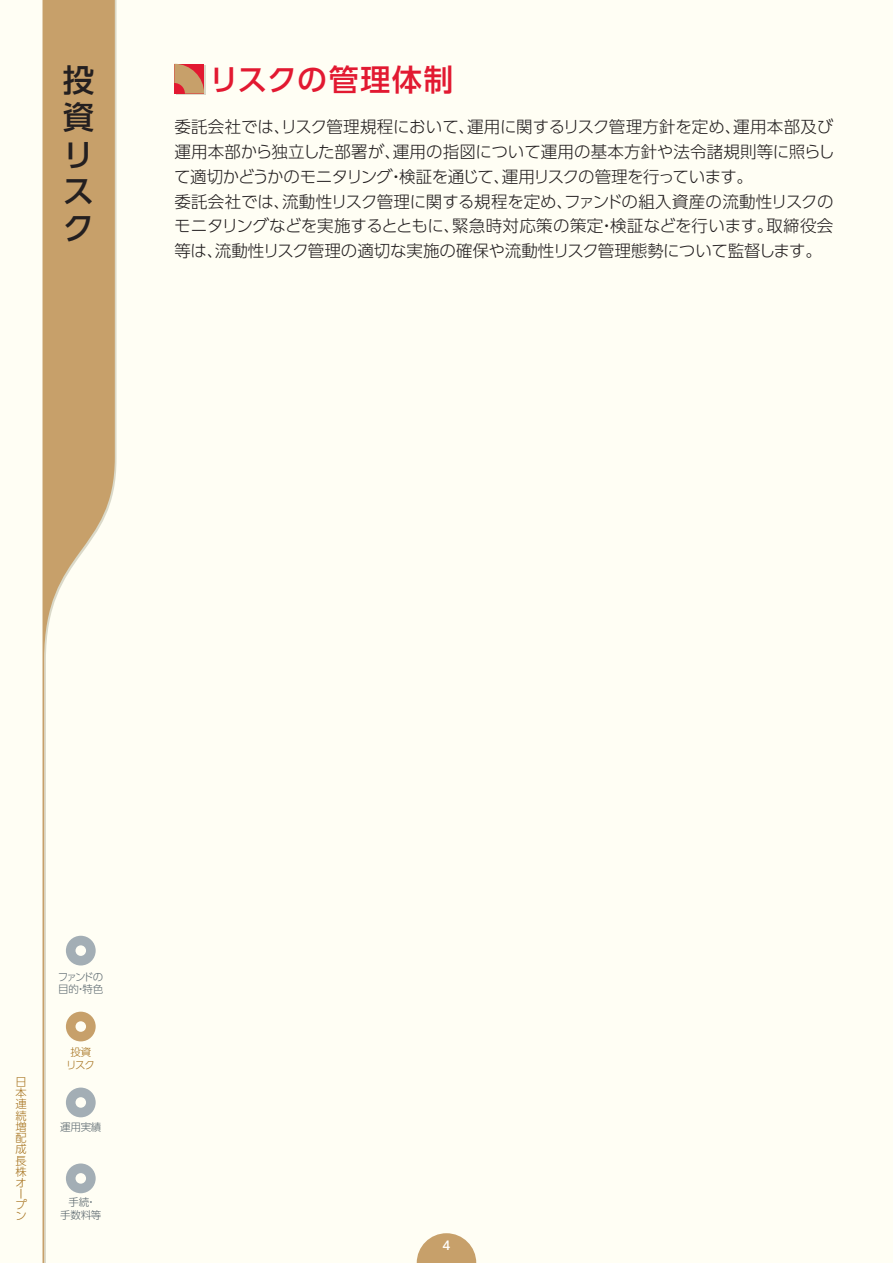
<style>
.page{position:relative;width:893px;height:1263px;background:#fffef4}
.page>*{position:absolute;margin:0;border:0;box-sizing:border-box;transform-origin:0 0}
.t1{font:500 31.5px/37.2px "UD Shin Go Pro";color:#231f20}
.A-大見出し{font:500 30px "UD Shin Go Pro";letter-spacing:.05em;color:#e21931}
.A-11pt{font:300 16.5px/24.8px "UD Shin Go Pro";letter-spacing:-.02em;color:#231f20;text-align:justify}
.t2{font:500 12px "UD Shin Go Pro";color:#fff}
.t3{font:300 11.25px/11.1px "UD Shin Go Pro";color:#a6721e}
.t4{font:300 10.5px/12.6px "UD Shin Go Pro";letter-spacing:-.02em;color:#5a676e;text-align:center}
.t5{font:300 10.5px/12.6px "UD Shin Go Pro";letter-spacing:-.13em;color:#5a676e}
.t6{font:300 10.5px/12.6px "UD Shin Go Pro";color:#a6721e;text-align:center}
</style>
<div class="page">
<svg style="left:417px;top:1233px;width:59px;height:30px"></svg>
<svg style="left:43px;top:0;width:72px;height:1263px"></svg>
<svg style="left:66px;top:936px;width:30px;height:29px"></svg>
<svg style="left:66px;top:1012px;width:30px;height:29px"></svg>
<svg style="left:66px;top:1087px;width:30px;height:30px"></svg>
<svg style="left:66px;top:1163px;width:30px;height:30px"></svg>
<div style="left:176px;top:65px;width:30px;height:30px;background:#dad9c9"></div>
<svg style="left:174px;top:64px;width:30px;height:30px"></svg>
<h1 class="t1" style="left:63px;top:60px;width:33px">投資リスク</h1>
<p class="A-大見出し" style="left:209px;top:55px;width:246px">リスクの管理体制</p>
<p class="A-11pt" style="left:174px;top:114px;width:662px">委託会社では、リスク管理規程において、運用に関するリスク管理方針を定め、運用本部及び運用本部から独立した部署が、運用の指図について運用の基本方針や法令諸規則等に照らして適切かどうかのモニタリング・検証を通じて、運用リスクの管理を行っています。</p>
<p class="A-11pt" style="left:174px;top:188px;width:661px">委託会社では、流動性リスク管理に関する規程を定め、ファンドの組入資産の流動性リスクのモニタリングなどを実施するとともに、緊急時対応策の策定・検証などを行います。取締役会等は、流動性リスク管理の適切な実施の確保や流動性リスク管理態勢について監督します。</p>
<p class="t3" style="left:16px;top:1075px;width:13px">日本連続増配成長株オープン</p>
<p class="t5" style="left:58px;top:970px;width:47px">ファンドの目的・特色</p>
<p class="t6" style="left:66px;top:1045px;width:30px">投資リスク</p>
<p class="t4" style="left:60px;top:1120px;width:43px">運用実績</p>
<p class="t4" style="left:60px;top:1195px;width:43px">手続・<br>手数料等</p>
<p class="t2" style="left:442px;top:1236px;width:9px">4</p>
</div>
